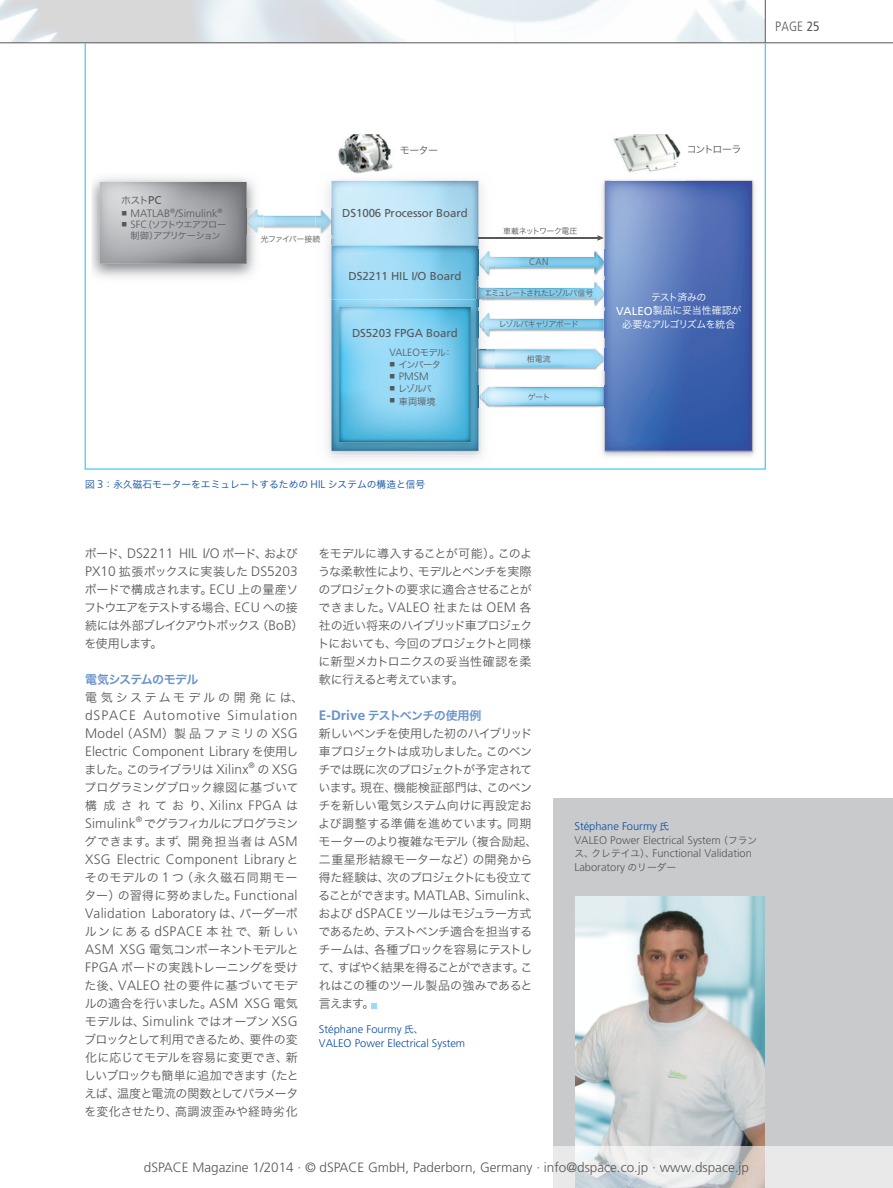
<style>
.page{position:relative;width:893px;height:1188px;background:#fff}
.page>*{position:absolute;margin:0;border:0;box-sizing:border-box;transform-origin:0 0}
.copy_9_12_light_80k{font:300 13.65px/18px "Frutiger LT Pro";letter-spacing:.015em;color:#57585a;text-align:justify}
.t1{font:300 13.5px "Frutiger LT Pro";color:#57585a}
.t2{font:300 condensed 13.5px "Frutiger LT Pro";color:#57585a}
.copy_9_12_light_80k-2{font:12px/18px "Hira Kaku Pro W3";letter-spacing:-.035em;color:#57585a;text-align:justify}
.copy_9_12_light_80k-3{font:12px/18px "Hira Kaku Pro W3";letter-spacing:-.065em;color:#57585a}
.copy_9_12_light_80k-4{font:12px/18px "Hira Kaku Pro W3";letter-spacing:.03em;color:#57585a}
.HL_9_12_bold_60-35-0{font:12px "Hira Kaku Pro W6";letter-spacing:-.055em;color:#6892cc}
.copy_9_12_light_80k-5{font:12px "Hira Kaku Pro W3";letter-spacing:-.1em;color:#57585a}
.copy_9_12_light_80k-6{font:12px "Hira Kaku Pro W3";letter-spacing:-.005em;color:#57585a}
.copy_9_12_light_80k-7{font:12px "Hira Kaku Pro W3";letter-spacing:.255em;color:#57585a}
.t3{font:11.55px "Frutiger LT Pro";letter-spacing:-.005em;color:#57585a}
.BU_7_5_9_light_itali{font:300 11.1px/13.5px "Frutiger LT Pro";color:#57585a}
.BU_7_5_9_light_itali-2{font:300 11.1px/13.5px "Frutiger LT Pro";color:#0d4da1}
.t4{font:300 10.8px "Frutiger LT Pro";letter-spacing:.005em;color:#57585a}
.t5{font:300 10.5px "Frutiger LT Pro";letter-spacing:.005em;color:#57585a}
.t6{font:9.9px/13.2px "Hira Kaku Pro W3 90 msp RKSJ H";letter-spacing:-.04em;color:#fff;text-align:center}
.t7{font:9.9px "Hira Kaku Pro W3 90 msp RKSJ H";letter-spacing:-.075em;color:#57585a}
.BU_7_5_9_light_itali-3{font:9.75px "Hira Kaku Pro W3";color:#0d4da1}
.t8{font:300 9.45px "Frutiger LT Pro";color:#57585a}
.t9{font:9.15px/11.1px "Hira Kaku Pro W3 90 msp RKSJ H";letter-spacing:-.1em;color:#57585a}
.t10{font:9.15px/12.3px "Hira Kaku Pro W3 90 msp RKSJ H";letter-spacing:-.035em;color:#57585a}
.t11{font:7.95px "Hira Kaku Pro W3 90 msp RKSJ H";letter-spacing:-.075em;color:#57585a}
.t12{font:7.95px "Hira Kaku Pro W3 90 msp RKSJ H";letter-spacing:-.095em;color:#57585a}
.t13{font:7.95px "Hira Kaku Pro W3 90 msp RKSJ H";color:#2d4a57}
.s1{font-weight:400}
.s2{font-family:"Frutiger LT Pro";font-size:11.4px}
.s3{font-family:"Frutiger LT Pro";font-weight:300;font-size:10.5px}
.s4{font-family:"Hira Kaku Pro W3 90 msp RKSJ H";font-weight:400;font-size:9.15px}
.s5{color:#2e4b58}
.s6{font-family:"Frutiger LT Pro";font-weight:300;font-size:11.1px}
.s7{font-family:"Hira Kaku Pro W3";font-weight:400;font-size:12px}
.s8{font-family:"Frutiger LT Pro";font-weight:300;font-size:13.65px}
.s9{font-family:"Frutiger LT Pro";font-weight:700;font-size:13.65px}
.s10{font-family:"Hira Kaku Pro W3";font-weight:400;font-size:9.75px}
</style>
<div class="page">
<svg style="left:0;top:0;width:765px;height:43px"></svg>
<hr style="left:0;top:43px;width:893px;height:1px;background:#57585a">
<hr style="left:765px;top:0;width:1px;height:43px;background:#57585a">
<svg style="left:371px;top:1003px;width:6px;height:6px"></svg>
<div style="left:553px;top:798px;width:340px;height:390px;background:#c9cacc"></div>
<img style="left:575px;top:897px;width:189px;height:249px">
<svg style="left:495px;top:134px;width:186px;height:274px"></svg>
<img style="left:92px;top:177px;width:164px;height:101px">
<img style="left:100px;top:182px;width:147px;height:82px">
<img style="left:327px;top:180px;width:168px;height:279px">
<img style="left:481px;top:239px;width:14px;height:109px">
<img style="left:329px;top:181px;width:152px;height:59px">
<svg style="left:478px;top:237px;width:17px;height:2px"></svg>
<img style="left:598px;top:176px;width:157px;height:280px">
<img style="left:598px;top:241px;width:6px;height:107px">
<img style="left:604px;top:180px;width:149px;height:273px">
<svg style="left:604px;top:386px;width:1px;height:22px"></svg>
<svg style="left:598px;top:348px;width:7px;height:22px"></svg>
<svg style="left:597px;top:235px;width:8px;height:6px"></svg>
<img style="left:605px;top:181px;width:147px;height:270px">
<svg style="left:598px;top:250px;width:8px;height:88px"></svg>
<img style="left:605px;top:348px;width:2px;height:22px">
<img style="left:327px;top:240px;width:158px;height:218px">
<img style="left:479px;top:240px;width:6px;height:108px">
<img style="left:331px;top:246px;width:148px;height:206px">
<img style="left:478px;top:338px;width:3px;height:10px">
<img style="left:331px;top:300px;width:1px;height:151px">
<img style="left:332px;top:370px;width:146px;height:81px">
<svg style="left:478px;top:348px;width:3px;height:22px"></svg>
<svg style="left:476px;top:250px;width:19px;height:88px"></svg>
<svg style="left:477px;top:386px;width:8px;height:22px"></svg>
<img style="left:476px;top:348px;width:2px;height:22px">
<img style="left:339px;top:307px;width:132px;height:135px">
<img style="left:245px;top:209px;width:86px;height:26px">
<img style="left:263px;top:216px;width:52px;height:10px">
<img style="left:247px;top:210px;width:16px;height:22px">
<img style="left:315px;top:210px;width:16px;height:22px">
<svg style="left:331px;top:209px;width:2px;height:26px"></svg>
<img style="left:338px;top:134px;width:55px;height:40px">
<svg style="left:553px;top:1146px;width:340px;height:42px;background:#e3e4e4"></svg>
<svg style="left:390px;top:362px;width:5px;height:4px"></svg>
<svg style="left:390px;top:374px;width:5px;height:4px"></svg>
<svg style="left:390px;top:386px;width:5px;height:5px"></svg>
<svg style="left:390px;top:398px;width:5px;height:5px"></svg>
<svg style="left:122px;top:211px;width:5px;height:4px"></svg>
<svg style="left:122px;top:222px;width:5px;height:4px"></svg>
<p class="t2" style="left:775px;top:18px;width:46px">PAGE <span class="s1">25</span></p>
<p class="t7" style="left:121px;top:191px;width:42px">ホスト<span class="s2">PC</span></p>
<p class="t4" style="left:131px;top:207px;width:93px">MATLAB<sup>®</sup>/Simulink<sup>®</sup></p>
<p class="t9" style="left:131px;top:218px;width:97px"><span class="s3">SFC</span>（ソフトウエアフロー制御）アプリケーション</p>
<p class="t11" style="left:261px;top:232px;width:61px">光ファイバー接続</p>
<p class="t7" style="left:400px;top:142px;width:40px">モーター</p>
<p class="t7" style="left:687px;top:141px;width:56px">コントローラ</p>
<p class="t3" style="left:342px;top:206px;width:127px">DS1006 Processor Board</p>
<p class="t3" style="left:349px;top:269px;width:114px">DS2211 HIL I/O Board</p>
<p class="t3" style="left:352px;top:327px;width:108px">DS5203 FPGA Board</p>
<p class="t5" style="left:389px;top:346px;width:65px">VALEO<span class="s4">モデル：</span></p>
<p class="t9" style="left:398px;top:358px;width:44px">インバータ</p>
<p class="t4" style="left:399px;top:370px;width:31px">PMSM</p>
<p class="t10" style="left:398px;top:382px;width:39px">レゾルバ車両環境</p>
<p class="t11" style="left:503px;top:224px;width:76px">車載ネットワーク電圧</p>
<p class="t8" style="left:529px;top:257px;width:21px">CAN</p>
<p class="t12" style="left:498px;top:286px;width:97px">ュレートされたレゾルバ信号</p>
<p class="t13" style="left:484px;top:286px;width:17px">エ<span class="s5">ミ</span></p>
<p class="t12" style="left:499px;top:317px;width:81px">レゾルバキャリアボード</p>
<p class="t11" style="left:527px;top:351px;width:26px">相電流</p>
<p class="t11" style="left:528px;top:390px;width:24px">ゲート</p>
<p class="t6" style="left:616px;top:290px;width:127px">テスト済みの<br><span class="s2">VALEO</span>製品に妥当性確認が必要なアルゴリズムを統合</p>
<p class="BU_7_5_9_light_itali-3" style="left:85px;top:476px;width:342px">図 <span class="s6">3</span>：永久磁石モーターをエミュレートするための <span class="s6">HIL</span> システムの構造と信号</p>
<p class="copy_9_12_light_80k" style="left:85px;top:545px;width:215px"><span class="s7">ボード、</span>DS2211 HIL I/O <span class="s7">ボード、および</span></p>
<p class="copy_9_12_light_80k-3" style="left:84px;top:562px;width:221px"><span class="s8">PX10</span> 拡張ボックスに実装した <span class="s8">DS5203</span>ボードで構成されます。<span class="s8">ECU</span> 上の量産ソフトウエアをテストする場合、<span class="s8">ECU</span> への接続には外部ブレイクアウトボックス（<span class="s8">BoB</span>）を使用します。</p>
<p class="HL_9_12_bold_60-35-0" style="left:85px;top:669px;width:115px">電気システムのモデル</p>
<p class="copy_9_12_light_80k-7" style="left:85px;top:687px;width:220px">電気システムモデルの開発には、</p>
<p class="copy_9_12_light_80k" style="left:85px;top:707px;width:215px">dSPACE Automotive Simulation Model<span class="s7">（</span>ASM<span class="s7">）製品ファミリの</span> XSG Electric Component Library <span class="s7">を使用し</span></p>
<p class="copy_9_12_light_80k-5" style="left:84px;top:759px;width:172px">ました。このライブラリは <span class="s8">Xilinx</span><sup>®</sup></p>
<p class="copy_9_12_light_80k" style="left:258px;top:761px;width:42px"><span class="s7">の</span> XSG</p>
<p class="copy_9_12_light_80k-6" style="left:84px;top:777px;width:216px">プログラミングブロック線図に基づいて</p>
<p class="copy_9_12_light_80k" style="left:85px;top:797px;width:214px"><span class="s7">構成されており、</span>Xilinx FPGA <span class="s7">は<br></span>Simulink<sup>®</sup></p>
<p class="copy_9_12_light_80k-2" style="left:85px;top:814px;width:215px;text-align:right">でグラフィカルにプログラミン<br>グできます。まず、開発担当者は <span class="s8">ASM</span></p>
<p class="copy_9_12_light_80k" style="left:85px;top:851px;width:215px">XSG Electric Component Library<span class="s7">と</span></p>
<p class="copy_9_12_light_80k-4" style="left:84px;top:868px;width:215px">そのモデルの <span class="s8">1</span> つ（永久磁石同期モーター）の習得に努めました。<span class="s8">Functional</span></p>
<p class="copy_9_12_light_80k" style="left:85px;top:905px;width:214px">Validation Laboratory <span class="s7">は、パーダーボ</span></p>
<p class="copy_9_12_light_80k-2" style="left:84px;top:922px;width:216px">ルンにある <span class="s8">dSPACE</span> 本社で、新しい<span class="s8">ASM XSG</span> 電気コンポーネントモデルと<span class="s8">FPGA</span> ボードの実践トレーニングを受けた後、<span class="s8">VALEO</span> 社の要件に基づいてモデルの適合を行いました。<span class="s8">ASM XSG</span> 電気モデルは、<span class="s8">Simulink</span> ではオープン <span class="s8">XSG</span>ブロックとして利用できるため、要件の変化に応じてモデルを容易に変更でき、新しいブロックも簡単に追加できます（たとえば、温度と電流の関数としてパラメータを変化させたり、高調波歪みや経時劣化</p>
<p class="copy_9_12_light_80k-2" style="left:318px;top:544px;width:216px">をモデルに導入することが可能）。このような柔軟性により、モデルとベンチを実際のプロジェクトの要求に適合させることができました。<span class="s8">VALEO</span> 社または <span class="s8">OEM</span> 各社の近い将来のハイブリッド車プロジェクトにおいても、今回のプロジェクトと同様に新型メカトロニクスの妥当性確認を柔軟に行えると考えています。</p>
<p class="HL_9_12_bold_60-35-0" style="left:319px;top:705px;width:164px"><span class="s9">E-Drive</span> テストベンチの使用例</p>
<p class="copy_9_12_light_80k-2" style="left:318px;top:724px;width:221px;text-align:left">新しいベンチを使用した初のハイブリッド車プロジェクトは成功しました。このベンチでは既に次のプロジェクトが予定されています。現在、機能検証部門は、このベンチを新しい電気システム向けに再設定および調整する準備を進めています。同期モーターのより複雑なモデル（複合励起、二重星形結線モーターなど）の開発から得た経験は、次のプロジェクトにも役立て</p>
<p class="copy_9_12_light_80k" style="left:318px;top:887px;width:221px"><span class="s7">ることができます。</span>MATLAB<span class="s7">、</span>Simulink<span class="s7">、</span></p>
<p class="copy_9_12_light_80k-2" style="left:318px;top:904px;width:216px">および <span class="s8">dSPACE</span> ツールはモジュラー方式であるため、テストベンチ適合を担当するチームは、各種ブロックを容易にテストして、すばやく結果を得ることができます。これはこの種のツール製品の強みであると言えます。</p>
<p class="BU_7_5_9_light_itali-2" style="left:319px;top:1023px;width:148px">Stéphane Fourmy <span class="s10">氏、<br></span>VALEO Power Electrical System</p>
<p class="BU_7_5_9_light_itali-2" style="left:574px;top:820px;width:96px">Stéphane Fourmy <span class="s10">氏</span></p>
<p class="BU_7_5_9_light_itali" style="left:574px;top:833px;width:184px">VALEO Power Electrical System<span class="s10">（フランス、クレテイユ）、</span>Functional Validation<br>Laboratory <span class="s10">のリーダー</span></p>
<p class="t1" style="left:144px;top:1159px;width:607px">dSPACE Magazine 1/2014 · © dSPACE GmbH, Paderborn, Germany · info@dspace.co.jp · www.dspace.jp</p>
</div>
